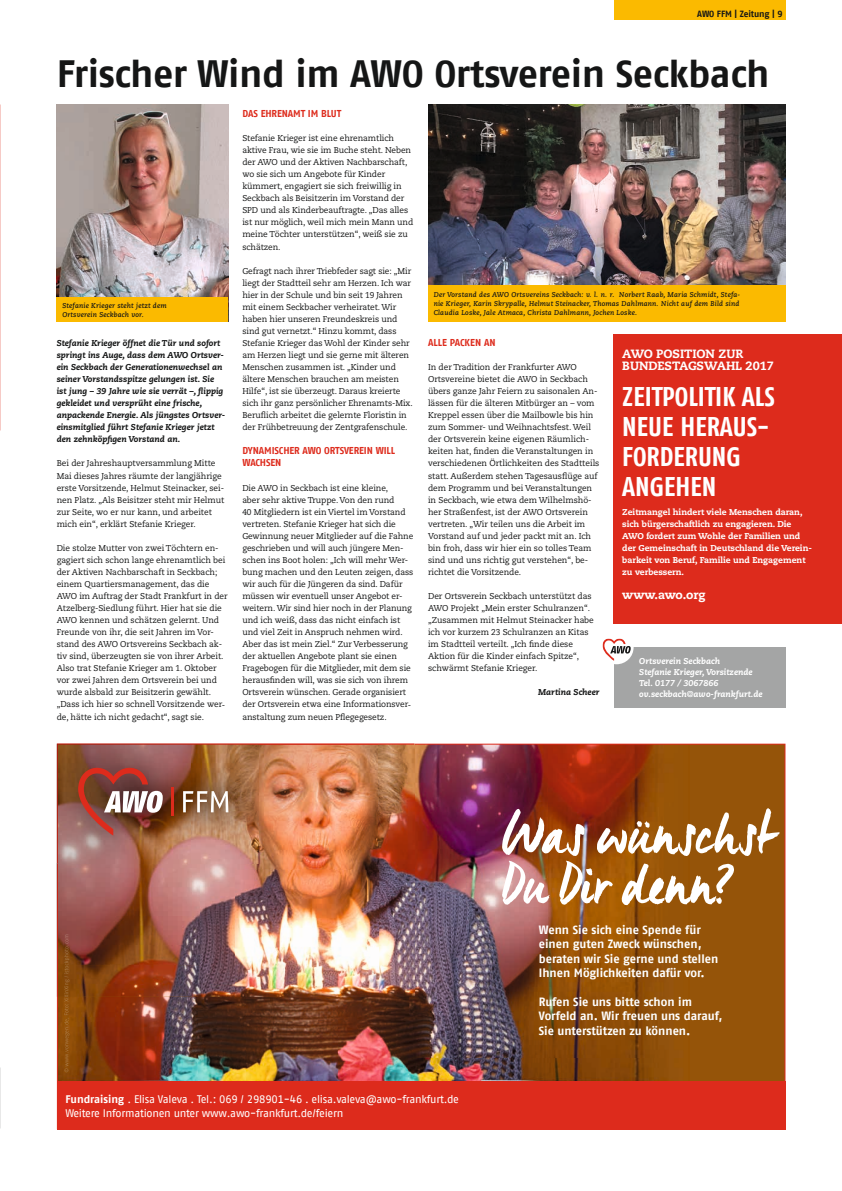
<style>
.page{position:relative;width:842px;height:1191px;background:#fff}
.page>*{position:absolute;margin:0;border:0;box-sizing:border-box;transform-origin:0 0}
.t1{font:60px/50px "Manus";color:#fff}
.t2{font:700 38px "AWO Fago Office";letter-spacing:-.015em;color:#151616}
.t3{font:700 27px/30px "AWO Fago Cond";color:#fff}
.t4{font:700 12px/14.4px "AWO Fago Office";color:#fff}
.t5{font:800 12px/12px "Caecilia";letter-spacing:-.005em;color:#fff}
.t6{font:11px/14px "AWO Fago Office";letter-spacing:-.02em;color:#fff}
.t7{font:700 10px/12px "AWO Fago Office";letter-spacing:-.01em;color:#dd2b1c}
.t8{font:700 9px "AWO Fago Office";letter-spacing:-.01em;color:#151616}
.t9{font:8.5px/12px "Caecilia";letter-spacing:-.01em;color:#151616}
.t10{font:italic 800 8.5px/12px "Caecilia";color:#151616}
.t11{font:800 8.5px/12px "Caecilia";letter-spacing:-.005em;color:#fff}
.t12{font:italic 800 8.5px/11px "Caecilia";color:#fff}
.t13{font:italic 700 7px/9px "Caecilia";letter-spacing:.025em;color:#151616}
.s1{font-weight:700}
</style>
<div class="page">
<div style="left:614px;top:647px;width:171px;height:60px;background:#a4a5a5"></div>
<svg style="left:602px;top:638px;width:32px;height:26px"></svg>
<div style="left:614px;top:0;width:171px;height:20px;background:#fbba00"></div>
<img style="left:428px;top:105px;width:357px;height:181px">
<div style="left:428px;top:286px;width:357px;height:36px;background:#fbba00"></div>
<img style="left:57px;top:105px;width:171px;height:193px">
<div style="left:614px;top:334px;width:228px;height:289px;background:#dd2b1c"></div>
<div style="left:57px;top:298px;width:171px;height:24px;background:#fbba00"></div>
<img style="left:57px;top:743px;width:728px;height:338px">
<hr style="left:56px;top:863px;width:1px;height:133px;background:#e0d1d0">
<img style="left:57px;top:743px;width:357px;height:253px">
<img style="left:57px;top:743px;width:202px;height:120px">
<svg style="left:78px;top:767px;width:85px;height:68px;background:#955b51"></svg>
<hr style="left:171px;top:787px;width:2px;height:29px;background:#dd2b1c">
<svg style="left:183px;top:791px;width:45px;height:21px"></svg>
<div style="left:57px;top:1081px;width:728px;height:48px;background:#dd2b1c"></div>
<img style="left:64px;top:996px;width:5px;height:76px">
<img style="left:64px;top:934px;width:5px;height:62px">
<p class="t8" style="left:697px;top:9px;width:87px">AWO FFM | Zeitung | 9</p>
<h2 class="t2" style="left:57px;top:52px;width:714px">Frischer Wind im AWO Ortsverein Seckbach</h2>
<p class="t13" style="left:62px;top:301px;width:106px">Stefanie Krieger steht jetzt dem<br>Ortsverein Seckbach vor.</p>
<p class="t10" style="left:57px;top:337px;width:170px">Stefanie Krieger öffnet die Tür und sofort springt ins Auge, dass dem AWO Ortsver&shy;ein Seckbach der Generationenwechsel an seiner Vorstandsspitze gelungen ist. Sie ist jung – 39 Jahre wie sie verrät –, flippig gekleidet und versprüht eine frische, anpackende Energie. Als jüngstes Ortsver&shy;einsmitglied führt Stefanie Krieger jetzt den zehnköpfigen Vorstand an.</p>
<p class="t9" style="left:57px;top:458px;width:169px">Bei der Jahreshauptversammlung Mitte Mai dieses Jahres räumte der langjährige erste Vorsitzende, Helmut Steinacker, sei&shy;nen Platz. „Als Beisitzer steht mir Helmut zur Seite, wo er nur kann, und arbeitet mich ein“, erklärt Stefanie Krieger.</p>
<p class="t9" style="left:57px;top:542px;width:173px">Die stolze Mutter von zwei Töchtern en&shy;gagiert sich schon lange ehrenamtlich bei der Aktiven Nachbarschaft in Seckbach; einem Quartiersmanagement, das die AWO im Auftrag der Stadt Frankfurt in der Atzelberg-Siedlung führt. Hier hat sie die AWO kennen und schätzen gelernt. Und Freunde von ihr, die seit Jahren im Vor&shy;stand des AWO Ortsvereins Seckbach ak&shy;tiv sind, überzeugten sie von ihrer Arbeit.<br>Also trat Stefanie Krieger am 1. Oktober vor zwei Jahren dem Ortsverein bei und wurde alsbald zur Beisitzerin gewählt. „Dass ich hier so schnell Vorsitzende wer&shy;de, hätte ich nicht gedacht“, sagt sie.</p>
<p class="t7" style="left:242px;top:107px;width:100px">DAS EHRENAMT IM BLUT</p>
<p class="t9" style="left:242px;top:132px;width:172px">Stefanie Krieger ist eine ehrenamtlich aktive Frau, wie sie im Buche steht. Neben der AWO und der Aktiven Nachbarschaft, wo sie sich um Angebote für Kinder kümmert, engagiert sie sich freiwillig in Seckbach als Beisitzerin im Vorstand der SPD und als Kinderbeauftragte. „Das alles ist nur möglich, weil mich mein Mann und meine Töchter unterstützen“, weiß sie zu schätzen.</p>
<p class="t9" style="left:242px;top:265px;width:172px">Gefragt nach ihrer Triebfeder sagt sie: „Mir liegt der Stadtteil sehr am Herzen. Ich war hier in der Schule und bin seit 19 Jahren mit einem Seckbacher verheiratet. Wir haben hier unseren Freundeskreis und sind gut vernetzt.“ Hinzu kommt, dass Stefanie Krieger das Wohl der Kinder sehr am Herzen liegt und sie gerne mit älteren Menschen zusammen ist. „Kinder und ältere Menschen brauchen am meisten Hilfe“, ist sie überzeugt. Daraus kreierte sich ihr ganz persönlicher Ehrenamts-Mix.<br>Beruflich arbeitet die gelernte Floristin in der Frühbetreuung der Zentgrafenschule.</p>
<p class="t7" style="left:242px;top:445px;width:154px">DYNAMISCHER AWO ORTSVEREIN WILL<br>WACHSEN</p>
<p class="t9" style="left:242px;top:482px;width:173px">Die AWO in Seckbach ist eine kleine,<br>aber sehr aktive Truppe. Von den rund<br>40 Mitgliedern ist ein Viertel im Vorstand vertreten. Stefanie Krieger hat sich die Gewinnung neuer Mitglieder auf die Fahne geschrieben und will auch jüngere Men&shy;schen ins Boot holen: „Ich will mehr Wer&shy;bung machen und den Leuten zeigen, dass wir auch für die Jüngeren da sind. Dafür müssen wir eventuell unser Angebot er&shy;weitern. Wir sind hier noch in der Planung und ich weiß, dass das nicht einfach ist und viel Zeit in Anspruch nehmen wird.<br>Aber das ist mein Ziel.“ Zur Verbesserung der aktuellen Angebote plant sie einen Fragebogen für die Mitglieder, mit dem sie herausfinden will, was sie sich von ihrem Ortsverein wünschen. Gerade organisiert der Ortsverein etwa eine Informationsver&shy;anstaltung zum neuen Pflegegesetz.</p>
<p class="t13" style="left:434px;top:291px;width:308px">Der Vorstand des AWO Ortsvereins Seckbach: v. l. n. r. Norbert Raab, Maria Schmidt, Stefa&shy;nie Krieger, Karin Skrypalle, Helmut Steinacker, Thomas Dahlmann. Nicht auf dem Bild sind<br>Claudia Loske, Jale Atmaca, Christa Dahlmann, Jochen Loske.</p>
<h3 class="t5" style="left:622px;top:348px;width:153px">AWO POSITION ZUR<br>BUNDESTAGSWAHL 2017</h3>
<h3 class="t3" style="left:622px;top:381px;width:154px">ZEITPOLITIK ALS<br>NEUE HERAUS-<br>FORDERUNG<br>ANGEHEN</h3>
<p class="t11" style="left:622px;top:506px;width:191px">Zeitmangel hindert viele Menschen daran, sich bürgerschaftlich zu engagieren. Die AWO fordert zum Wohle der Familien und der Gemeinschaft in Deutschland die Verein&shy;barkeit von Beruf, Familie und Engagement zu verbessern.</p>
<h3 class="t5" style="left:622px;top:589px;width:85px">www.awo.org</h3>
<p class="t7" style="left:428px;top:336px;width:69px">ALLE PACKEN AN</p>
<p class="t9" style="left:428px;top:361px;width:173px">In der Tradition der Frankfurter AWO Ortsvereine bietet die AWO in Seckbach übers ganze Jahr Feiern zu saisonalen An&shy;lässen für die älteren Mitbürger an – vom Kreppel essen über die Mailbowle bis hin zum Sommer- und Weihnachtsfest. Weil der Ortsverein keine eigenen Räumlich&shy;keiten hat, finden die Veranstaltungen in verschiedenen Örtlichkeiten des Stadtteils statt. Außerdem stehen Tagesausflüge auf dem Programm und bei Veranstaltungen in Seckbach, wie etwa dem Wilhelmshö&shy;her Straßenfest, ist der AWO Ortsverein vertreten. „Wir teilen uns die Arbeit im Vorstand auf und jeder packt mit an. Ich bin froh, dass wir hier ein so tolles Team sind und uns richtig gut verstehen“, be&shy;richtet die Vorsitzende.</p>
<p class="t9" style="left:428px;top:590px;width:167px">Der Ortsverein Seckbach unterstützt das AWO Projekt „Mein erster Schulranzen“. „Zusammen mit Helmut Steinacker habe ich vor kurzem 23 Schulranzen an Kitas im Stadtteil verteilt. „Ich finde diese Aktion für die Kinder einfach Spitze“, schwärmt Stefanie Krieger.</p>
<p class="t10" style="left:538px;top:686px;width:63px">Martina Scheer</p>
<p class="t12" style="left:639px;top:656px;width:125px">Ortsverein Seckbach<br>Stefanie Krieger, Vorsitzende<br>Tel. 0177 / 3067866 ov.seckbach@awo-frankfurt.de</p>
<h1 class="t1" style="left:502px;top:807px;width:273px">Was wünschst<br>Du Dir denn?</h1>
<h3 class="t4" style="left:539px;top:922px;width:181px">Wenn Sie sich eine Spende für einen guten Zweck wünschen, beraten wir Sie gerne und stellen<br>Ihnen Möglichkeiten dafür vor.</h3>
<h3 class="t4" style="left:539px;top:994px;width:185px">Rufen Sie uns bitte schon im<br>Vorfeld an. Wir freuen uns darauf,<br>Sie unterstützen zu können.</h3>
<p class="t6" style="left:65px;top:1091px;width:395px"><span class="s1">Fundraising</span> . Elisa Valeva . Tel.: 069 / 298901-46 . elisa.valeva@awo-frankfurt.de<br>Weitere Informationen unter www.awo-frankfurt.de/feiern</p>
</div>
